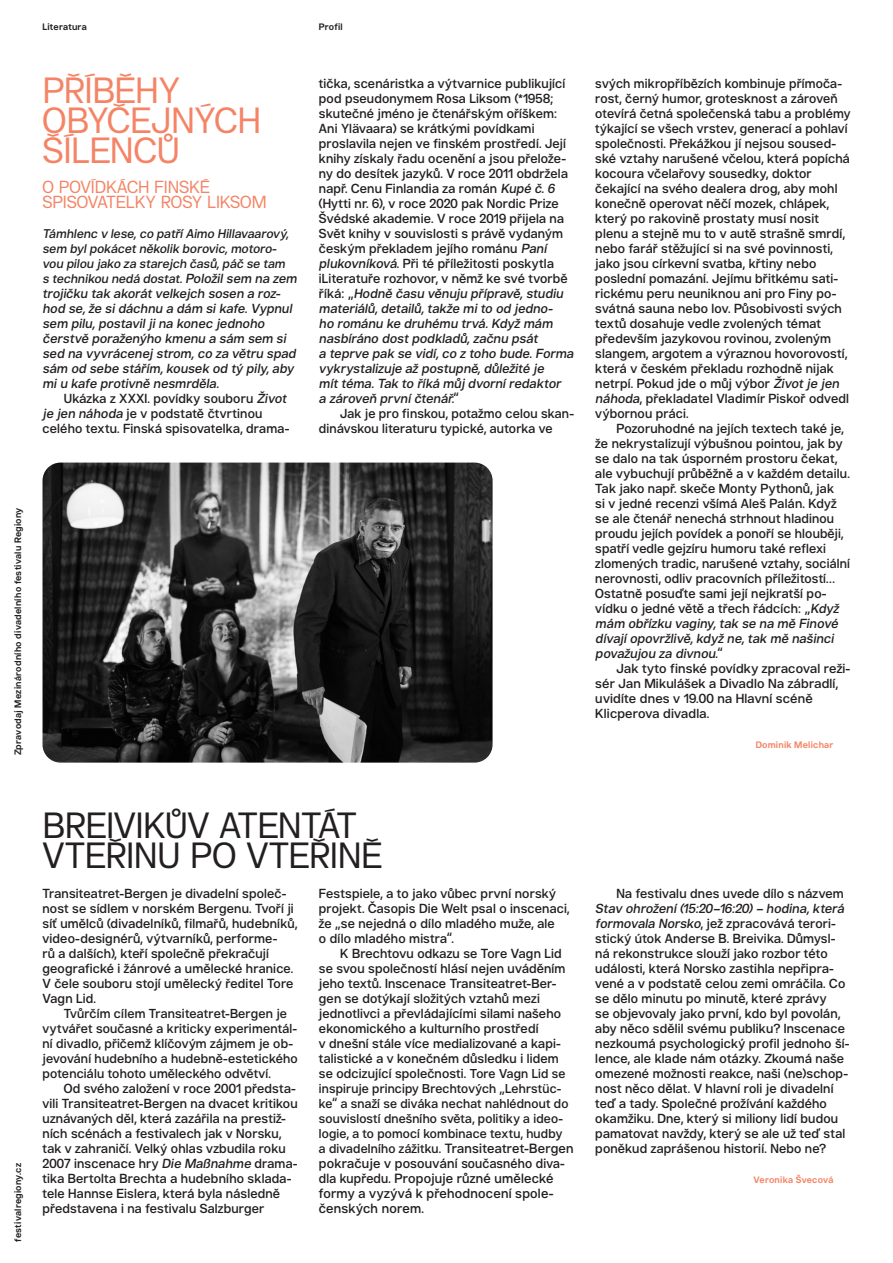
<style>
.page{position:relative;width:893px;height:1263px;background:#fff}
.page>*{position:absolute;margin:0;border:0;box-sizing:border-box;transform-origin:0 0}
.nadpis_mensi{font:37.5px/30px "Farbe Grotesk REGIONY";letter-spacing:-.015em;color:#231f20}
.nadpis_mensi-2{font:37.5px/30px "Farbe Grotesk REGIONY";letter-spacing:-.02em;color:#f48465}
.nadpis_malý{font:18px/15px "Farbe Grotesk REGIONY";letter-spacing:-.01em;color:#f48465}
.text_s_odsazenim{font:13.8px/15px "Farbe Grotesk";letter-spacing:.015em;color:#231f20}
.text_s_odsazenim-2{font:13.5px/15px "Farbe Grotesk";letter-spacing:.015em;color:#231f20}
.text{font:13.5px/15px "Farbe Grotesk";letter-spacing:.015em;color:#231f20}
.text-2{font:italic 13.5px/15px "Farbe Grotesk";letter-spacing:.015em;color:#231f20}
.text_s_odsazenim-3{font:13.35px/15px "Farbe Grotesk";letter-spacing:.015em;color:#231f20}
.text_s_odsazenim-4{font:13.2px/15px "Farbe Grotesk";letter-spacing:.015em;color:#231f20}
.text-3{font:italic 12.9px/15px "Farbe Grotesk";color:#231f20}
.text_malý{font:500 9.6px "Farbe Grotesk";letter-spacing:.025em;color:#231f20}
.podpis_pod_clankem{font:500 9.6px "Farbe Grotesk";letter-spacing:.025em;color:#f48465}
.s1{font-size:13.5px}
.s2{font-style:italic}
.s3{font-size:13.2px}
.s4{font-size:13.8px}
</style>
<div class="page">
<img style="left:43px;top:463px;width:450px;height:300px">
<p class="text_malý" style="left:43px;top:21px;width:46px">Literatura</p>
<p class="text_malý" style="left:319px;top:21px;width:25px">Profil</p>
<p class="nadpis_mensi-2" style="left:43px;top:76px;width:220px">PŘÍBĚHY<br>OBYČEJNÝCH<br>ŠÍLENCŮ</p>
<p class="nadpis_malý" style="left:43px;top:180px;width:226px">O POVÍDKÁCH FINSKÉ<br>SPISOVATELKY ROSY LIKSOM</p>
<p class="text-3" style="left:43px;top:226px;width:258px">Támhlenc v lese, co patří Aimo Hillavaarový, sem byl pokácet několik borovic, motoro&shy;vou pilou jako za starejch časů, páč se tam s technikou nedá dostat. <span class="s1">Položil sem na zem</span></p>
<p class="text-2" style="left:43px;top:285px;width:257px">trojičku tak akorát velkejch sosen a roz&shy;hod se, že si dáchnu a dám si kafe. Vypnul sem pilu, postavil ji na konec jednoho čerstvě poraženýho kmenu a sám sem si sed na vyvrácenej strom, co za větru spad sám od sebe stářím, kousek od tý pily, aby mi u kafe protivně nesmrděla.</p>
<p class="text_s_odsazenim-2" style="left:43px;top:390px;width:248px;text-indent:21px">Ukázka z XXXI. povídky souboru <span class="s2">Život je jen náhoda</span> je v podstatě čtvrtinou celého textu. Finská spisovatelka, drama-</p>
<p class="text_s_odsazenim-2" style="left:319px;top:75px;width:259px">tička, scenáristka a výtvarnice publikující pod pseudonymem Rosa Liksom (*1958; skutečné jméno je čtenářským oříškem:<br>Ani Ylävaara) se krátkými povídkami proslavila nejen ve finském prostředí. Její knihy získaly řadu ocenění a jsou přelože&shy;ny do desítek jazyků. V roce 2011 obdržela např. Cenu Finlandia za román <span class="s2">Kupé č. 6 </span>(Hytti nr. 6), v roce 2020 pak Nordic Prize Švédské akademie. V roce 2019 přijela na Svět knihy v souvislosti s právě vydaným českým překladem jejího románu <span class="s2">Paní plukovníková</span>. Při té příležitosti poskytla iLiteratuře rozhovor, v němž ke své tvorbě ř í k á: „ <span class="s2">Hodně času věnuju přípravě, studiu materiálů, detailů, takže mi to od jedno-<br>ho románu ke druhému trvá. Když mám nasbíráno dost podkladů, začnu psát<br>a teprve pak se vidí, co z toho bude. Forma vykrystalizuje až postupně, důležité je<br>mít téma. Tak to říká můj dvorní redaktor a zároveň první čtenář</span>.“</p>
<p class="text_s_odsazenim-2" style="left:319px;top:405px;width:257px;text-indent:21px">Jak je pro finskou, potažmo celou skan&shy;dinávskou literaturu typické, autorka ve</p>
<p class="text_malý" style="left:12px;top:755px;width:249px;rotate:-90deg">Zpravodaj Mezinárodního divadelního festivalu Regiony</p>
<p class="text_s_odsazenim-2" style="left:595px;top:75px;width:257px">svých mikropříbězích kombinuje přímoča&shy;rost, černý humor, grotesknost a zároveň otevírá četná společenská tabu a problémy týkající se všech vrstev, generací a pohlaví společnosti. Překážkou jí nejsou soused&shy;ské vztahy narušené včelou, která popíchá kocoura včelařovy sousedky, doktor čekající na svého dealera drog, aby mohl konečně operovat něčí mozek, chlápek, který po rakovině prostaty musí nosit plenu a stejně mu to v autě strašně smrdí, nebo farář stěžující si na své povinnosti, jako jsou církevní svatba, křtiny nebo poslední pomazání. Jejímu břitkému sati&shy;rickému peru neuniknou ani pro Finy po&shy;svátná sauna nebo lov. Působivosti svých textů dosahuje vedle zvolených témat především jazykovou rovinou, zvoleným slangem, argotem a výraznou hovorovostí, která v českém překladu rozhodně nijak netrpí. Pokud jde o můj výbor <span class="s2">Život je jen náhoda</span>, překladatel Vladimír Piskoř odvedl výbornou práci.</p>
<p class="text_s_odsazenim-2" style="left:595px;top:420px;width:256px;text-indent:21px">Pozoruhodné na jejích textech také je, že nekrystalizují výbušnou pointou, jak by se dalo na tak úsporném prostoru čekat, ale vybuchují průběžně a v každém detailu.<br>Tak jako např. skeče Monty Pythonů, jak<br>si v jedné recenzi všímá Aleš Palán. Když se ale čtenář nenechá strhnout hladinou proudu jejích povídek a ponoří se hlouběji, spatří vedle gejzíru humoru také reflexi zlomených tradic, narušené vztahy, sociální nerovnosti, odliv pracovních příležitostí… Ostatně posuďte sami její nejkratší po&shy;vídku o jedné větě a třech řádcích: „<span class="s2">Když mám obřízku vaginy, tak se na mě Finové dívají opovržlivě, když ne, tak mě našinci považujou za divnou</span>.“</p>
<p class="text_s_odsazenim-2" style="left:595px;top:660px;width:257px;text-indent:21px">Jak tyto finské povídky zpracoval reži&shy;sér Jan Mikulášek a Divadlo Na zábradlí, uvidíte dnes v 19.00 na Hlavní scéně Klicperova divadla.</p>
<p class="podpis_pod_clankem" style="left:756px;top:739px;width:79px">Dominik Melichar</p>
<p class="text_malý" style="left:12px;top:1242px;width:80px;rotate:-90deg">festivalregiony.cz</p>
<p class="nadpis_mensi" style="left:43px;top:811px;width:342px">BREIVIKŮV ATENTÁT<br>VTEŘINU PO VTEŘINĚ</p>
<p class="text" style="left:43px;top:885px;width:256px">Transiteatret-Bergen je divadelní společ&shy;nost se sídlem v norském Bergenu. Tvoří ji síť umělců (divadelníků, filmařů, hudebníků, video-designérů, výtvarníků, performe-<br>rů a dalších), kteří společně překračují geografické i žánrové a umělecké hranice.<br>V čele souboru stojí umělecký ředitel Tore Vagn Lid.</p>
<p class="text_s_odsazenim-3" style="left:43px;top:1005px;width:257px;text-indent:21px">Tvůrčím cílem Transiteatret-Bergen je vytvářet současné a kriticky experimentál&shy;ní divadlo, přičemž klíčovým zájmem je ob&shy;jevování hudebního a hudebně-estetického potenciálu tohoto uměleckého odvětví.</p>
<p class="text_s_odsazenim-2" style="left:43px;top:1080px;width:257px;text-indent:21px">Od svého založení v roce 2001 předsta&shy;vili Transiteatret-Bergen na dvacet kritikou uznávaných děl, která zazářila na prestiž&shy;ních scénách a festivalech jak v Norsku, tak v zahraničí. Velký ohlas vzbudila roku 2007 inscenace hry <span class="s2">Die Maßnahme</span> drama&shy;tika Bertolta Brechta a hudebního sklada&shy;tele Hannse Eislera, která byla následně představena i na festivalu Salzburger</p>
<p class="text_s_odsazenim-2" style="left:319px;top:885px;width:252px">Festspiele, a to jako vůbec první norský projekt. Časopis Die Welt psal o inscenaci, že „se nejedná o dílo mladého muže, ale<br>o dílo mladého mistra“.</p>
<p class="text_s_odsazenim-2" style="left:319px;top:945px;width:248px;text-indent:21px">K Brechtovu odkazu se Tore Vagn Lid se svou společností hlásí nejen uváděním jeho textů. Inscenace Transiteatret-Ber&shy;gen se dotýkají složitých vztahů mezi jednotlivci a převládajícími silami našeho ekonomického a kulturního prostředí<br>v dnešní stále více medializované a kapi&shy;talistické a v konečném důsledku i lidem se odcizující společnosti. <span class="s3">Tore Vagn Lid se</span></p>
<p class="text_s_odsazenim-4" style="left:319px;top:1080px;width:256px">inspiruje principy Brechtových „Lehrstüc&shy;ke“ a snaží se diváka nechat nahlédnout do souvislostí dnešního světa, politiky a ideo&shy;logie, a to pomocí kombinace textu, hudby<br>a divadelního zážitku. <span class="s4">Transiteatret-Bergen</span></p>
<p class="text_s_odsazenim" style="left:319px;top:1155px;width:247px">pokračuje v posouvání současného diva&shy;dla kupředu. Propojuje různé umělecké formy a vyzývá k přehodnocení spole&shy;čenských norem.</p>
<p class="text_s_odsazenim-2" style="left:595px;top:885px;width:256px;text-indent:21px">Na festivalu dnes uvede dílo s názvem <span class="s2">Stav ohrožení (15:20–16:20) – hodina, která formovala Norsko</span>, jež zpracovává terori&shy;stický útok Anderse B. Breivika. Důmysl&shy;ná rekonstrukce slouží jako rozbor této události, která Norsko zastihla nepřipra&shy;vené a v podstatě celou zemi omráčila. Co se dělo minutu po minutě, které zprávy<br>se objevovaly jako první, kdo byl povolán, aby něco sdělil svému publiku? Inscenace nezkoumá psychologický profil jednoho ší&shy;lence, ale klade nám otázky. Zkoumá naše omezené možnosti reakce, naši (ne)schop&shy;nost něco dělat. V hlavní roli je divadelní teď a tady. Společné prožívání každého okamžiku. Dne, který si miliony lidí budou pamatovat navždy, který se ale už teď stal poněkud zaprášenou historií. Nebo ne?</p>
<p class="podpis_pod_clankem" style="left:753px;top:1174px;width:81px">Veronika Švecová</p>
</div>
